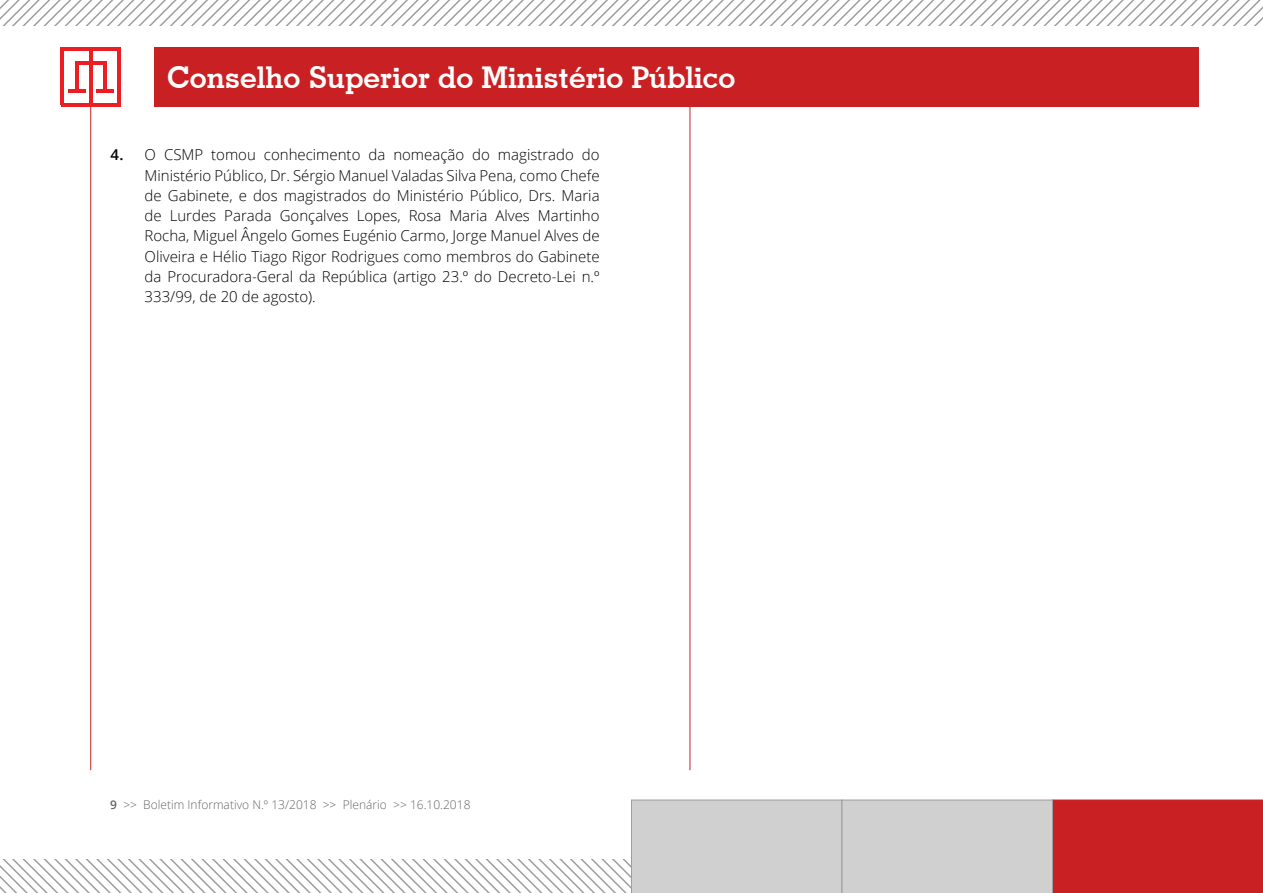
<style>
.page{position:relative;width:1263px;height:893px;background:#fff}
.page>*{position:absolute;margin:0;border:0;box-sizing:border-box;transform-origin:0 0}
.t1{font:700 30px "Geometric Slab 703 BT";color:#fff}
.texto_miolo_light_fi{font:300 15px/20.2px "Open Sans";color:#000;text-align:justify}
.t2{font:300 12px "Open Sans";color:#646464}
.s1{font-weight:600}
</style>
<div class="page">
<svg style="left:0;top:800px;width:1263px;height:93px"></svg>
<div style="left:154px;top:47px;width:1045px;height:60px;background:#c92123"></div>
<hr style="left:90px;top:104px;width:1px;height:666px;background:#c92123">
<hr style="left:75px;top:61px;width:3px;height:31px;background:#ed1d24">
<hr style="left:61px;top:47px;width:3px;height:58px;background:#ed1d24">
<hr style="left:117px;top:49px;width:3px;height:56px;background:#ed1d24">
<hr style="left:61px;top:103px;width:59px;height:4px;background:#ed1d24">
<hr style="left:61px;top:47px;width:59px;height:4px;background:#ed1d24">
<hr style="left:89px;top:48px;width:3px;height:56px;background:#ed1d24">
<hr style="left:68px;top:89px;width:17px;height:4px;background:#ed1d24">
<hr style="left:103px;top:61px;width:3px;height:31px;background:#ed1d24">
<hr style="left:75px;top:61px;width:31px;height:4px;background:#ed1d24">
<hr style="left:96px;top:89px;width:18px;height:4px;background:#ed1d24">
<hr style="left:690px;top:104px;width:1px;height:666px;background:#c92123">
<svg style="left:0;top:0;width:1263px;height:26px"></svg>
<h1 class="t1" style="left:167px;top:60px;width:570px">Conselho Superior do Ministério Público</h1>
<p class="texto_miolo_light_fi" style="left:145px;top:144px;width:456px;text-indent:-34px"><span class="s1">4.</span> O CSMP tomou conhecimento da nomeação do magistrado do Ministério Público, Dr. Sérgio Manuel Valadas Silva Pena, como Chefe de Gabinete, e dos magistrados do Ministério Público, Drs. Maria de Lurdes Parada Gonçalves Lopes, Rosa Maria Alves Martinho Rocha, Miguel Ângelo Gomes Eugénio Carmo, Jorge Manuel Alves de Oliveira e Hélio Tiago Rigor Rodrigues como membros do Gabinete da Procuradora-Geral da República (artigo 23.º do Decreto-Lei n.º 333/99, de 20 de agosto).</p>
<p class="t2" style="left:110px;top:796px;width:362px"><span class="s1">9</span> &gt;&gt; Boletim Informativo N.º 13/2018 &gt;&gt; Plenário &gt;&gt; 16.10.2018</p>
</div>
